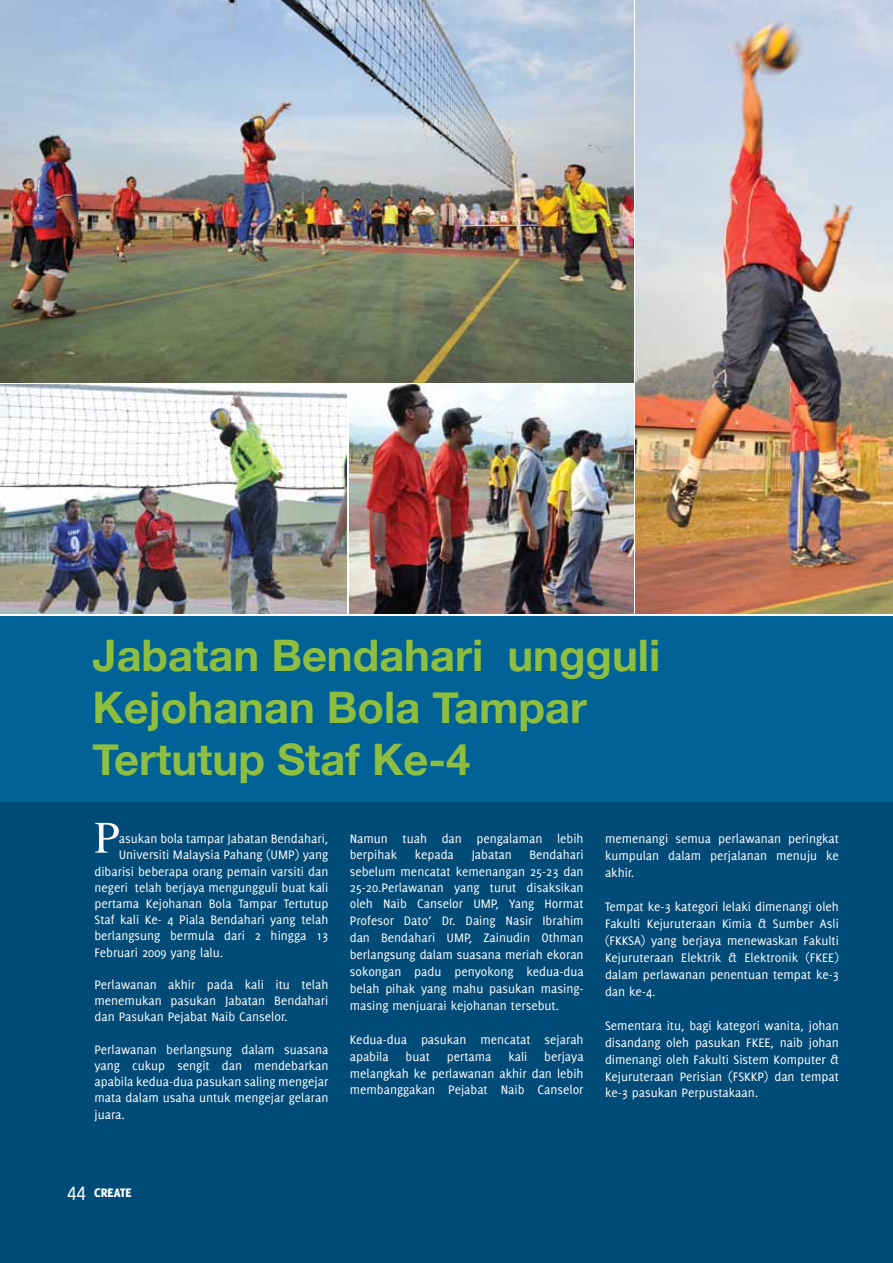
<style>
.page{position:relative;width:893px;height:1263px;background:#fff}
.page>*{position:absolute;margin:0;border:0;box-sizing:border-box;transform-origin:0 0}
.t1{font:700 43.5px/52.2px "Helvetica Neue";color:#8ebe3f}
.t2{font:13.5px/17px "Delicious";color:#fff;text-align:justify}
.t3{font:800 13.5px "Delicious";color:#fff}
.s1{font-weight:400;font-size:21px}
</style>
<div class="page">
<div style="left:0;top:616px;width:893px;height:647px;background:#004b78"></div>
<div style="left:0;top:616px;width:892px;height:186px;background:#006297"></div>
<img style="left:636px;top:0;width:257px;height:614px">
<svg style="left:95px;top:823px;width:24px;height:30px"></svg>
<img style="left:0;top:0;width:634px;height:382px">
<img style="left:0;top:384px;width:347px;height:230px">
<img style="left:350px;top:384px;width:284px;height:230px">
<h1 class="t1" style="left:92px;top:628px;width:569px">Jabatan Bendahari ungguli<br>Kejohanan Bola Tampar<br>Tertutup Staf Ke-4</h1>
<p class="t2" style="left:119px;top:830px;width:211px">asukan bola tampar Jabatan Bendahari,</p>
<p class="t2" style="left:119px;top:846px;width:211px">Universiti Malaysia Pahang (UMP) yang</p>
<p class="t2" style="left:94px;top:862px;width:235px">dibarisi beberapa orang pemain varsiti dan</p>
<p class="t2" style="left:94px;top:879px;width:235px">negeri telah berjaya mengungguli buat kali</p>
<p class="t2" style="left:94px;top:895px;width:235px">pertama Kejohanan Bola Tampar Tertutup</p>
<p class="t2" style="left:94px;top:911px;width:235px">Staf kali Ke- 4 Piala Bendahari yang telah</p>
<p class="t2" style="left:94px;top:927px;width:235px">berlangsung bermula dari 2 hingga 13</p>
<p class="t2" style="left:94px;top:943px;width:130px">Februari 2009 yang lalu.</p>
<p class="t2" style="left:94px;top:976px;width:235px;line-height:16.2px">Perlawanan akhir pada kali itu telah menemukan pasukan Jabatan Bendahari dan Pasukan Pejabat Naib Canselor.</p>
<p class="t2" style="left:94px;top:1041px;width:235px;line-height:16.2px">Perlawanan berlangsung dalam suasana yang cukup sengit dan mendebarkan apabila kedua-dua pasukan saling mengejar mata dalam usaha untuk mengejar gelaran juara.</p>
<p class="t2" style="left:350px;top:830px;width:235px;line-height:16.2px">Namun tuah dan pengalaman lebih berpihak</p>
<p class="t2" style="left:350px;top:846px;width:235px;text-indent:180px">Bendahari sebelum mencatat kemenangan 25-23 dan 25-20.Perlawanan yang turut disaksikan oleh Naib Canselor UMP, Yang Hormat Profesor Dato’ Dr. Daing Nasir Ibrahim dan Bendahari UMP, Zainudin Othman berlangsung dalam suasana meriah ekoran sokongan padu penyokong kedua-dua belah pihak yang mahu pasukan masing&shy;masing menjuarai kejohanan tersebut.</p>
<p class="t2" style="left:350px;top:1030px;width:235px">Kedua-dua pasukan mencatat sejarah apabila buat pertama kali berjaya melangkah ke perlawanan akhir dan lebih membanggakan Pejabat Naib Canselor</p>
<p class="t2" style="left:415px;top:846px;width:41px">kepada</p>
<p class="t2" style="left:472px;top:846px;width:42px">Jabatan</p>
<p class="t2" style="left:605px;top:830px;width:235px">memenangi semua perlawanan peringkat kumpulan dalam perjalanan menuju ke akhir.</p>
<p class="t2" style="left:605px;top:898px;width:235px">Tempat ke-3 kategori lelaki dimenangi oleh Fakulti Kejuruteraan Kimia &amp; Sumber Asli (FKKSA) yang berjaya menewaskan Fakulti Kejuruteraan Elektrik &amp; Elektronik (FKEE) dalam perlawanan penentuan tempat ke-3 dan ke-4.</p>
<p class="t2" style="left:605px;top:1016px;width:235px">Sementara itu, bagi kategori wanita, johan disandang oleh pasukan FKEE, naib johan dimenangi oleh Fakulti Sistem Komputer &amp; Kejuruteraan Perisian (FSKKP) dan tempat ke-3 pasukan Perpustakaan.</p>
<p class="t3" style="left:67px;top:1185px;width:66px"><span class="s1">44</span> CREATE</p>
</div>
